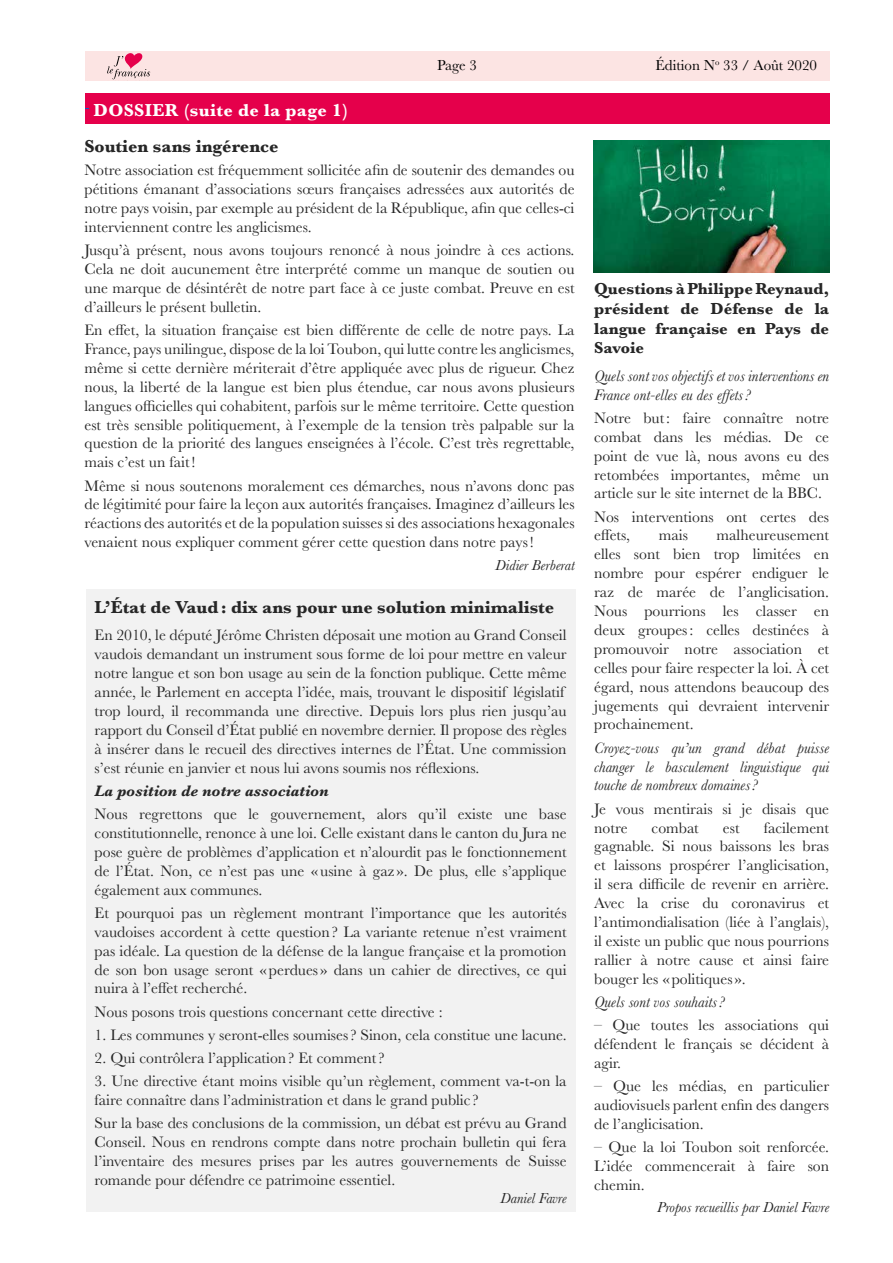
<style>
.page{position:relative;width:893px;height:1263px;background:#fff}
.page>*{position:absolute;margin:0;border:0;box-sizing:border-box;transform-origin:0 0}
.t1{font:700 18px "Baskerville";color:#262626}
.t2{font:700 18px "Baskerville";letter-spacing:.02em;color:#fff}
.t3{font:700 16.5px/19.8px "Baskerville";color:#262626;text-align:justify}
.t4{font:15.75px/18.9px "Baskerville";color:#262626;text-align:justify}
.t5{font:italic 15.75px/18.9px "Baskerville";color:#262626}
.t6{font:italic 700 15.75px "Baskerville";color:#262626}
.t7{font:italic 15px "Baskerville";color:#262626}
.t8{font:15px "Baskerville";color:#000}
</style>
<div class="page">
<div style="left:85px;top:51px;width:744px;height:30px;background:#fce4e3"></div>
<div style="left:85px;top:94px;width:744px;height:30px;background:#e5004b"></div>
<svg style="left:107px;top:53px;width:43px;height:26px"></svg>
<div style="left:86px;top:589px;width:489px;height:623px;background:#f2f2f2"></div>
<img style="left:593px;top:140px;width:236px;height:132px">
<p class="t2" style="left:94px;top:97px;width:256px">DOSSIER (suite de la page 1)</p>
<p class="t8" style="left:437px;top:55px;width:41px">Page 3</p>
<p class="t8" style="left:655px;top:55px;width:163px">Édition N<sup>o</sup> 33 / Août 2020</p>
<p class="t1" style="left:84px;top:134px;width:195px">Soutien sans ingérence</p>
<p class="t4" style="left:84px;top:161px;width:492px">Notre association est fréquemment sollicitée afin de soutenir des demandes ou pétitions émanant d’associations sœurs françaises adressées aux autorités de notre pays voisin, par exemple au président de la République, afin que celles-ci interviennent contre les anglicismes.</p>
<p class="t4" style="left:84px;top:241px;width:492px">Jusqu’à présent, nous avons toujours renoncé à nous joindre à ces actions.<br>Cela ne doit aucunement être interprété comme un manque de soutien ou une marque de désintérêt de notre part face à ce juste combat. Preuve en est d’ailleurs le présent bulletin.</p>
<p class="t4" style="left:84px;top:321px;width:492px">En effet, la situation française est bien différente de celle de notre pays. La France, pays unilingue, dispose de la loi Toubon, qui lutte contre les anglicismes, même si cette dernière mériterait d’être appliquée avec plus de rigueur. Chez nous, la liberté de la langue est bien plus étendue, car nous avons plusieurs langues officielles qui cohabitent, parfois sur le même territoire. Cette question est très sensible politiquement, à l’exemple de la tension très palpable sur la question de la priorité des langues enseignées à l’école. C’est très regrettable, mais c’est un fait!</p>
<p class="t4" style="left:84px;top:476px;width:492px">Même si nous soutenons moralement ces démarches, nous n’avons donc pas de légitimité pour faire la leçon aux autorités françaises. Imaginez d’ailleurs les réactions des autorités et de la population suisses si des associations hexagonales venaient nous expliquer comment gérer cette question dans notre pays!</p>
<p class="t7" style="left:496px;top:555px;width:80px">Didier Berberat</p>
<p class="t1" style="left:95px;top:595px;width:461px">L’État de Vaud: dix ans pour une solution minimaliste</p>
<p class="t4" style="left:95px;top:626px;width:474px;text-align:left">En 2010, le député Jérôme Christen déposait une motion au Grand Conseil vaudois demandant un instrument sous forme de loi pour mettre en valeur notre langue et son bon usage au sein de la fonction publique. Cette même année, le Parlement en accepta l’idée, mais, trouvant le dispositif législatif trop lourd, il recommanda une directive. Depuis lors plus rien jusqu’au rapport du Conseil d’État publié en novembre dernier. Il propose des règles à insérer dans le recueil des directives internes de l’État. Une commission s’est réunie en janvier et nous lui avons soumis nos réflexions.</p>
<p class="t6" style="left:95px;top:780px;width:235px">La position de notre association</p>
<p class="t4" style="left:95px;top:805px;width:473px">Nous regrettons que le gouvernement, alors qu’il existe une base constitutionnelle, renonce à une loi. Celle existant dans le canton du Jura ne pose guère de problèmes d’application et n’alourdit pas le fonctionnement de l’État. Non, ce n’est pas une «usine à gaz ». De plus, elle s’applique également aux communes.</p>
<p class="t4" style="left:95px;top:903px;width:473px">Et pourquoi pas un règlement montrant l’importance que les autorités vaudoises accordent à cette question? La variante retenue n’est vraiment pas idéale. La question de la défense de la langue française et la promotion de son bon usage seront «perdues » dans un cahier de directives, ce qui nuira à l’effet recherché.</p>
<p class="t4" style="left:95px;top:1002px;width:350px">Nous posons trois questions concernant cette directive :</p>
<p class="t4" style="left:95px;top:1025px;width:473px">1. Les communes y seront-elles soumises? Sinon, cela constitue une lacune.</p>
<p class="t4" style="left:95px;top:1048px;width:292px">2. Qui contrôlera l’application? Et comment?</p>
<p class="t4" style="left:95px;top:1072px;width:473px">3. Une directive étant moins visible qu’un règlement, comment va-t-on la faire connaître dans l’administration et dans le grand public ?</p>
<p class="t4" style="left:95px;top:1114px;width:473px">Sur la base des conclusions de la commission, un débat est prévu au Grand Conseil. Nous en rendrons compte dans notre prochain bulletin qui fera l’inventaire des mesures prises par les autres gouvernements de Suisse romande pour défendre ce patrimoine essentiel.</p>
<p class="t7" style="left:501px;top:1188px;width:68px">Daniel Favre</p>
<p class="t3" style="left:594px;top:279px;width:236px">Questions à Philippe Reynaud, président de Défense de la langue française en Pays de Savoie</p>
<p class="t5" style="left:594px;top:366px;width:236px">Quels sont vos objectifs et vos interventions en<br>France ont-elles eu des effets?</p>
<p class="t4" style="left:594px;top:408px;width:236px">Notre but: faire connaître notre combat dans les médias. De ce point de vue là, nous avons eu des retombées importantes, même un article sur le site internet de la BBC.</p>
<p class="t4" style="left:594px;top:507px;width:236px">Nos interventions ont certes des effets,</p>
<p class="t4" style="left:594px;top:526px;width:236px;text-indent:122px">malheureusement elles sont bien trop limitées en nombre pour espérer endiguer le raz de marée de l’anglicisation.<br>Nous pourrions les classer en deux groupes: celles destinées à promouvoir notre association et celles pour faire respecter la loi. À cet égard, nous attendons beaucoup des jugements qui devraient intervenir prochainement.</p>
<p class="t5" style="left:594px;top:738px;width:236px;text-align:justify">Croyez-vous qu’un grand débat puisse changer le basculement linguistique qui touche de nombreux domaines?</p>
<p class="t4" style="left:594px;top:799px;width:236px">Je vous mentirais si je disais que notre</p>
<p class="t4" style="left:659px;top:526px;width:31px">mais</p>
<p class="t4" style="left:594px;top:818px;width:236px;text-indent:169px">facilement gagnable. Si nous baissons les bras et laissons prospérer l’anglicisation, il sera difficile de revenir en arrière.<br>Avec la crise du coronavirus et l’antimondialisation (liée à l’anglais), il existe un public que nous pourrions rallier à notre cause et ainsi faire bouger les «politiques ».</p>
<p class="t5" style="left:594px;top:992px;width:132px">Quels sont vos souhaits?</p>
<p class="t4" style="left:594px;top:1016px;width:236px">– Que toutes les associations qui défendent le français se décident à agir.</p>
<p class="t4" style="left:594px;top:1077px;width:236px">– Que les médias, en particulier audiovisuels parlent enfin des dangers de l’anglicisation.</p>
<p class="t4" style="left:594px;top:1137px;width:236px">– Que la loi Toubon soit renforcée.<br>L’idée commencerait à faire son chemin.</p>
<p class="t7" style="left:657px;top:1197px;width:173px">Propos recueillis par Daniel Favre</p>
<p class="t4" style="left:652px;top:818px;width:49px">combat</p>
<p class="t4" style="left:723px;top:818px;width:18px">est</p>
</div>
